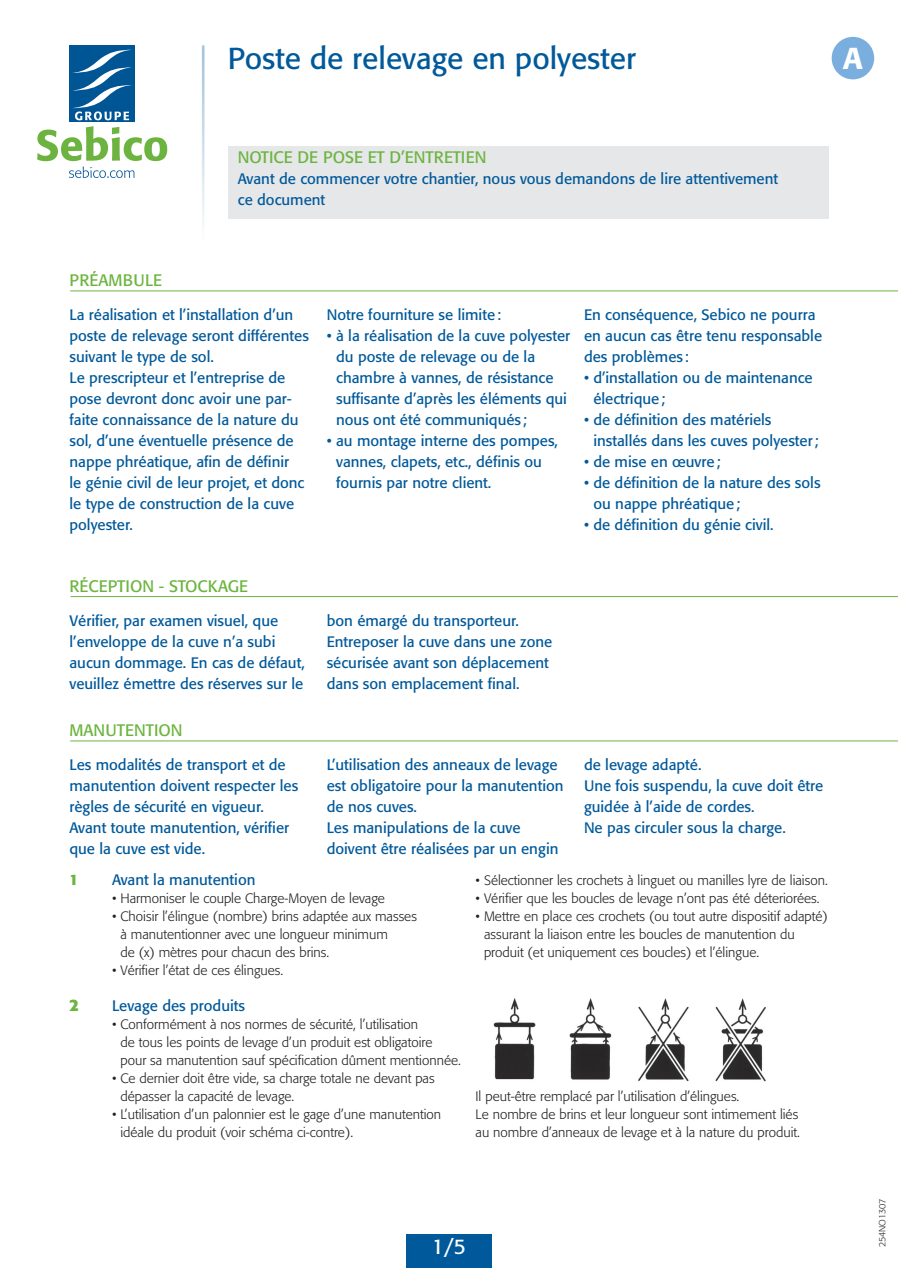
<style>
.page{position:relative;width:898px;height:1268px;background:#fff}
.page>*{position:absolute;margin:0;border:0;box-sizing:border-box;transform-origin:0 0}
.t1{font:30px "Formata";color:#00599a}
.t2{font:500 30px "Formata";color:#fff}
.t3{font:21px "Formata";color:#fff}
.t4{font:16.5px "Formata";color:#6cb43f}
.t5{font:16.5px "Formata";letter-spacing:.02em;color:#6cb43f}
.t6{font:700 16.5px "Formata";color:#6cb43f}
.t7{font:15px/21px "Formata";color:#00599a}
.t8{font:700 15px "Formata";color:#6cb43f}
.t9{font:300 13.5px/18px "Formata";color:#231f20}
.t10{font:300 9px "Formata";letter-spacing:-.02em;color:#231f20}
</style>
<div class="page">
<hr style="left:70px;top:291px;width:828px;height:1px;background:#6cb43f">
<hr style="left:70px;top:741px;width:828px;height:1px;background:#6cb43f">
<hr style="left:71px;top:596px;width:827px;height:1px;background:#6cb43f">
<div style="left:228px;top:147px;width:600px;height:72px;background:#e6e7e9"></div>
<div style="left:69px;top:45px;width:66px;height:77px;background:#005595"></div>
<svg style="left:73px;top:50px;width:59px;height:70px"></svg>
<svg style="left:37px;top:126px;width:130px;height:35px"></svg>
<svg style="left:69px;top:167px;width:65px;height:11px"></svg>
<hr style="left:202px;top:45px;width:3px;height:200px;background:#00599a">
<div style="left:832px;top:37px;width:42px;height:42px;background:#79aede;border-radius:50%"></div>
<div style="left:406px;top:1235px;width:86px;height:33px;background:#00599a"></div>
<img style="left:493px;top:998px;width:273px;height:84px">
<h1 class="t1" style="left:228px;top:40px;width:410px">Poste de relevage en polyester</h1>
<h1 class="t2" style="left:843px;top:40px;width:22px">A</h1>
<p class="t5" style="left:70px;top:270px;width:74px">Préambule</p>
<p class="t4" style="left:238px;top:147px;width:239px">Notice de pose et d’entretien</p>
<p class="t7" style="left:238px;top:168px;width:542px">Avant de commencer votre chantier, nous vous demandons de lire attentivement ce document</p>
<p class="t7" style="left:70px;top:305px;width:241px">La réalisation et l’installation d’un poste de relevage seront différentes suivant le type de sol.<br>Le prescripteur et l’entreprise de pose devront donc avoir une par&shy;faite connaissance de la nature du sol, d’une éventuelle présence de nappe phréatique, afin de définir<br>le génie civil de leur projet, et donc le type de construction de la cuve polyester.</p>
<p class="t7" style="left:327px;top:305px;width:176px">Notre fourniture se limite:</p>
<p class="t7" style="left:336px;top:326px;width:236px;text-indent:-9px">• à la réalisation de la cuve polyester du poste de relevage ou de la chambre à vannes, de résistance suffisante d’après les éléments qui nous ont été communiqués ;</p>
<p class="t7" style="left:336px;top:431px;width:223px;text-indent:-9px">• au montage interne des pompes, vannes, clapets, etc., définis ou fournis par notre client.</p>
<p class="t7" style="left:584px;top:305px;width:240px">En conséquence, Sebico ne pourra en aucun cas être tenu responsable des problèmes :</p>
<p class="t7" style="left:593px;top:368px;width:221px;text-indent:-9px">• d’installation ou de maintenance électrique;</p>
<p class="t7" style="left:593px;top:410px;width:227px;text-indent:-9px">• de définition des matériels installés dans les cuves polyester;</p>
<p class="t7" style="left:584px;top:452px;width:138px">• de mise en œuvre;</p>
<p class="t7" style="left:593px;top:473px;width:229px;text-indent:-9px">• de définition de la nature des sols ou nappe phréatique;</p>
<p class="t7" style="left:584px;top:515px;width:191px">• de définition du génie civil.</p>
<p class="t4" style="left:70px;top:576px;width:178px">réception - stockage</p>
<p class="t7" style="left:70px;top:610px;width:237px">Vérifier, par examen visuel, que l’enveloppe de la cuve n’a subi aucun dommage. En cas de défaut, veuillez émettre des réserves sur le</p>
<p class="t7" style="left:327px;top:610px;width:227px">bon émargé du transporteur.<br>Entreposer la cuve dans une zone sécurisée avant son déplacement dans son emplacement final.</p>
<p class="t4" style="left:70px;top:720px;width:13px">Manu</p>
<p class="t4" style="left:117px;top:720px;width:65px">tention</p>
<p class="t7" style="left:70px;top:754px;width:230px">Les modalités de transport et de manutention doivent respecter les règles de sécurité en vigueur.<br>Avant toute manutention, vérifier que la cuve est vide.</p>
<p class="t7" style="left:327px;top:754px;width:238px">L’utilisation des anneaux de levage est obligatoire pour la manutention de nos cuves.<br>Les manipulations de la cuve doivent être réalisées par un engin</p>
<p class="t7" style="left:584px;top:754px;width:241px">de levage adapté.<br>Une fois suspendu, la cuve doit être guidée à l’aide de cordes.<br>Ne pas circuler sous la charge.</p>
<p class="t7" style="left:112px;top:869px;width:145px">Avant la manutention</p>
<p class="t9" style="left:112px;top:889px;width:274px">• Harmoniser le couple Charge-Moyen de levage</p>
<p class="t9" style="left:120px;top:907px;width:298px;text-indent:-8px">• Choisir l’élingue (nombre) brins adaptée aux masses à manutentionner avec une longueur minimum<br>de (x) mètres pour chacun des brins.</p>
<p class="t9" style="left:112px;top:961px;width:173px">• Vérifier l’état de ces élingues.</p>
<p class="t7" style="left:112px;top:995px;width:135px">Levage des produits</p>
<p class="t9" style="left:120px;top:1015px;width:342px;text-indent:-8px">• Conformément à nos normes de sécurité, l’utilisation<br>de tous les points de levage d’un produit est obligatoire pour sa manutention sauf spécification dûment mentionnée.</p>
<p class="t9" style="left:120px;top:1069px;width:316px;text-indent:-8px">• Ce dernier doit être vide, sa charge totale ne devant pas dépasser la capacité de levage.</p>
<p class="t9" style="left:120px;top:1105px;width:322px;text-indent:-8px">• L’utilisation d’un palonnier est le gage d’une manutention idéale du produit (voir schéma ci-contre).</p>
<p class="t9" style="left:476px;top:871px;width:354px">• Sélectionner les crochets à linguet ou manilles lyre de liaison.</p>
<p class="t9" style="left:476px;top:889px;width:346px">• Vérifier que les boucles de levage n’ont pas été déteriorées.</p>
<p class="t9" style="left:484px;top:907px;width:345px;text-indent:-8px">• Mettre en place ces crochets (ou tout autre dispositif adapté) assurant la liaison entre les boucles de manutention du produit (et uniquement ces boucles) et l’élingue.</p>
<p class="t8" style="left:70px;top:870px;width:10px">1</p>
<p class="t6" style="left:70px;top:994px;width:11px">2</p>
<p class="t9" style="left:476px;top:1087px;width:326px">Il peut-être remplacé par l’utilisation d’élingues.<br>Le nombre de brins et leur longueur sont intimement liés au nombre d’anneaux de levage et à la nature du produit.</p>
<h2 class="t3" style="left:432px;top:1234px;width:36px">1/5</h2>
<p class="t10" style="left:877px;top:1247px;width:50px;rotate:-90deg">254NO1307</p>
</div>
